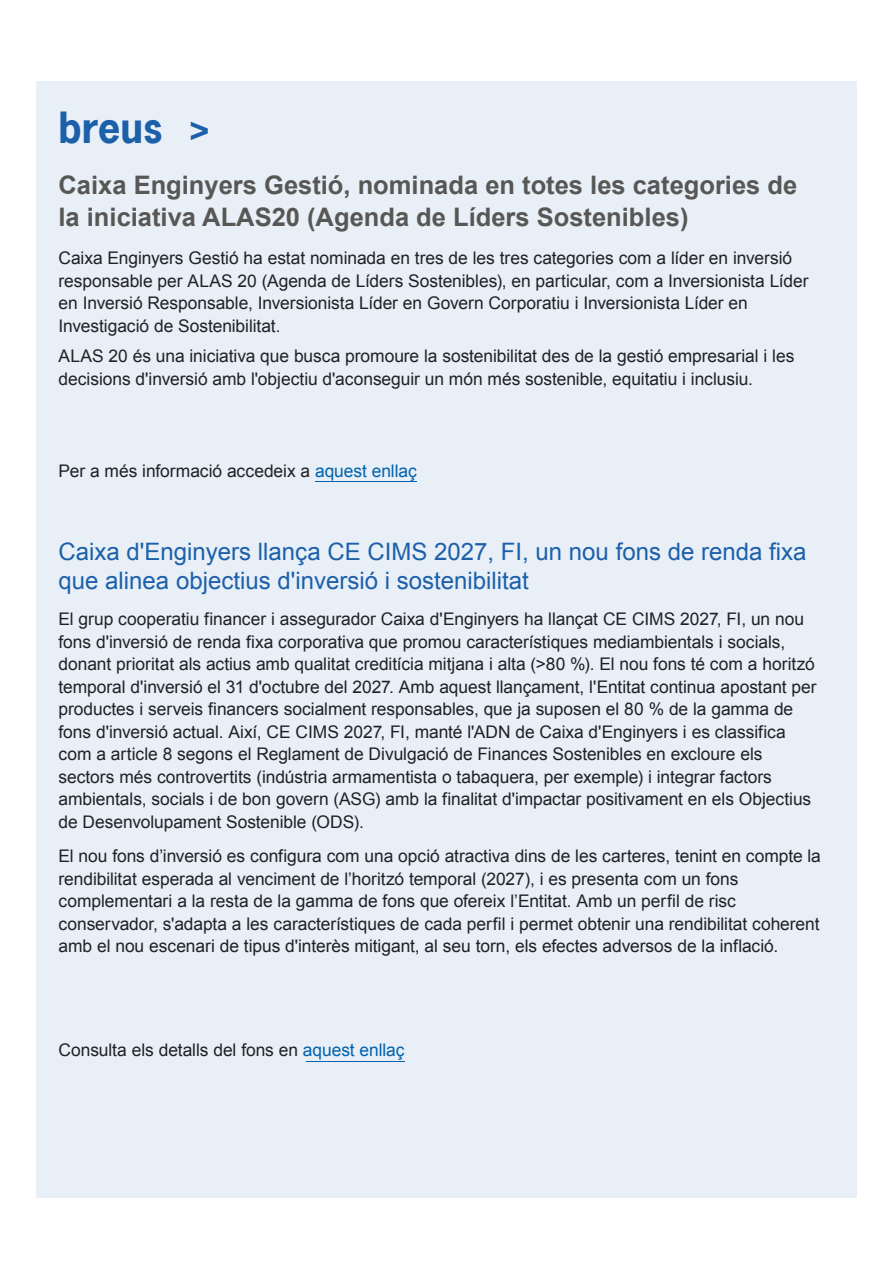
<style>
.page{position:relative;width:893px;height:1263px;background:#fff}
.page>*{position:absolute;margin:0;border:0;box-sizing:border-box;transform-origin:0 0}
.t1{font:700 39.9px "News Gothic LT";color:#1c60aa}
.t2{font:700 25.5px/32.4px "Arial";color:#575756}
.t3{font:24px/28.5px "Arial";color:#1c60aa}
.t4{font:17.4px/22.5px "Arial";letter-spacing:-.005em;color:#212125}
.s1{color:#0062ae}
</style>
<div class="page">
<div style="left:36px;top:81px;width:820px;height:1116px;background:#e8eff7"></div>
<svg style="left:191px;top:122px;width:17px;height:18px"></svg>
<hr style="left:306px;top:1061px;width:98px;height:1px;background:#0062ae">
<hr style="left:315px;top:481px;width:101px;height:1px;background:#0062ae">
<h1 class="t1" style="left:58px;top:101px;width:106px">breus</h1>
<h2 class="t2" style="left:58px;top:170px;width:740px">Caixa Enginyers Gestió, nominada en totes les categories de la iniciativa ALAS20 (Agenda de Líders Sostenibles)</h2>
<p class="t4" style="left:58px;top:247px;width:751px">Caixa Enginyers Gestió ha estat nominada en tres de les tres categories com a líder en inversió responsable per ALAS 20 (Agenda de Líders Sostenibles), en particular, com a Inversionista Líder en Inversió Responsable, Inversionista Líder en Govern Corporatiu i Inversionista Líder en Investigació de Sostenibilitat.</p>
<p class="t4" style="left:58px;top:345px;width:737px">ALAS 20 és una iniciativa que busca promoure la sostenibilitat des de la gestió empresarial i les decisions d'inversió amb l'objectiu d'aconseguir un món més sostenible, equitatiu i inclusiu.</p>
<p class="t4" style="left:58px;top:460px;width:359px">Per a més informació accedeix a <span class="s1">aquest enllaç</span></p>
<h3 class="t3" style="left:58px;top:538px;width:749px">Caixa d'Enginyers llança CE CIMS 2027, FI, un nou fons de renda fixa que alinea objectius d'inversió i sostenibilitat</h3>
<p class="t4" style="left:58px;top:608px;width:759px">El grup cooperatiu financer i assegurador Caixa d'Enginyers ha llançat CE CIMS 2027, FI, un nou fons d'inversió de renda fixa corporativa que promou característiques mediambientals i socials, donant prioritat als actius amb qualitat creditícia mitjana i alta (&gt;80 %). El nou fons té com a horitzó temporal d'inversió el 31 d'octubre del 2027. Amb aquest llançament, l'Entitat continua apostant per productes i serveis financers socialment responsables, que ja suposen el 80 % de la gamma de fons d'inversió actual. Així, CE CIMS 2027, FI, manté l'ADN de Caixa d'Enginyers i es classifica com a article 8 segons el Reglament de Divulgació de Finances Sostenibles en excloure els sectors més controvertits (indústria armamentista o tabaquera, per exemple) i integrar factors ambientals, socials i de bon govern (ASG) amb la finalitat d'impactar positivament en els Objectius de Desenvolupament Sostenible (ODS).</p>
<p class="t4" style="left:58px;top:845px;width:764px">El nou fons d’inversió es configura com una opció atractiva dins de les carteres, tenint en compte la rendibilitat esperada al venciment de l’horitzó temporal (2027), i es presenta com un fons complementari a la resta de la gamma de fons que ofereix l’Entitat. Amb un perfil de risc conservador, s'adapta a les característiques de cada perfil i permet obtenir una rendibilitat coherent amb el nou escenari de tipus d'interès mitigant, al seu torn, els efectes adversos de la inflació.</p>
<p class="t4" style="left:58px;top:1038px;width:347px">Consulta els detalls del fons en <span class="s1">aquest enllaç</span></p>
</div>
